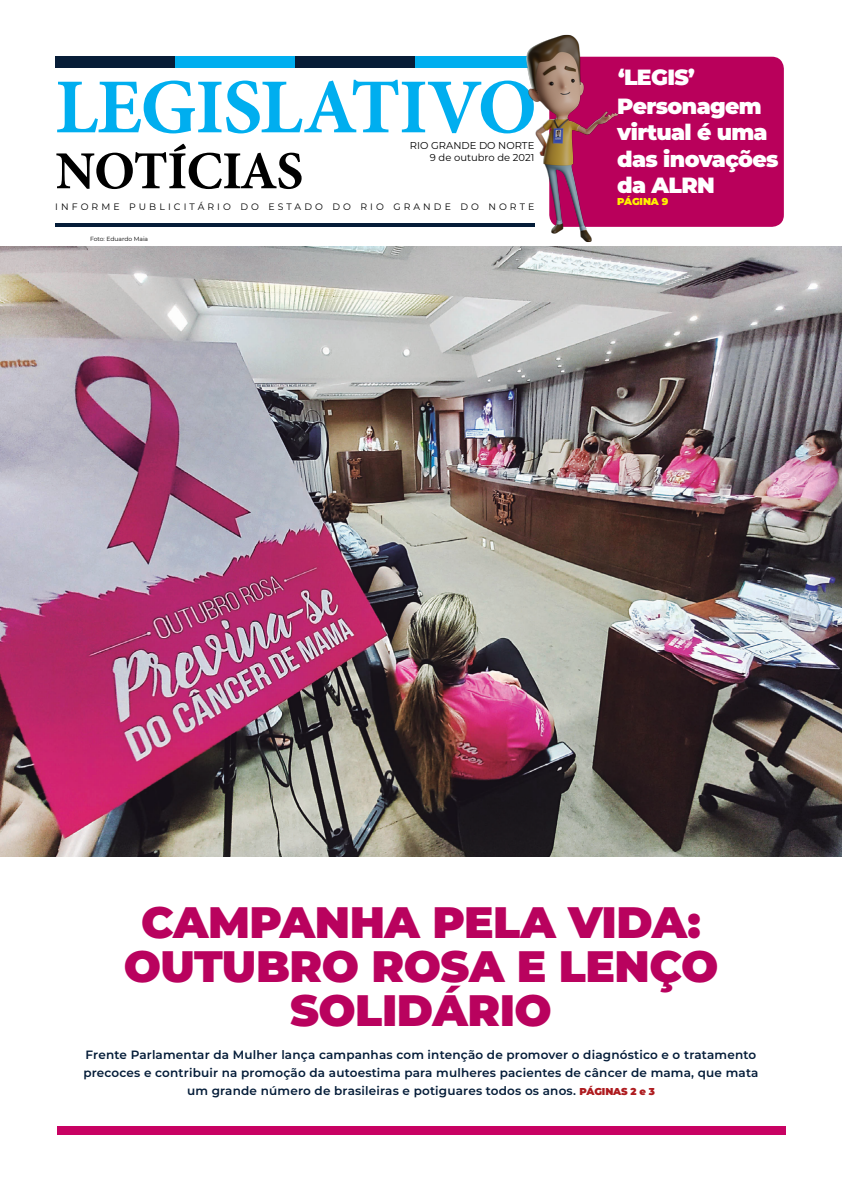
<style>
.page{position:relative;width:842px;height:1191px;background:#fff}
.page>*{position:absolute;margin:0;border:0;box-sizing:border-box;transform-origin:0 0}
.t1{font:700 77.8px "Minion Pro";letter-spacing:-.02em;color:#00aeef}
.t2{font:700 53.5px "Minion Pro";letter-spacing:-.02em;color:#000}
.t3{font:900 44px/44px "Montserrat";letter-spacing:-.01em;color:#b9025e;text-align:center}
.t4{font:900 22px/26.4px "Montserrat";color:#fff}
.t5{font:600 12px "Montserrat";letter-spacing:.015em;color:#041c38}
.t6{font:10px/12px "Montserrat";color:#000;text-align:right}
.t7{font:900 10px "Montserrat";color:#fff200}
.t8{font:900 10px "Montserrat";color:#ae1b1f}
.t9{font:9.3px "Montserrat";letter-spacing:.33em;color:#000}
.t10{font:6px "Montserrat";color:#000}
.s1{font-weight:900;font-size:10px;color:#ae1b1f}
</style>
<div class="page">
<img style="left:0;top:247px;width:842px;height:610px">
<div style="left:57px;top:1125px;width:728px;height:9px;background:#c80263"></div>
<div style="left:55px;top:57px;width:120px;height:11px;background:#071d37"></div>
<hr style="left:55px;top:224px;width:479px;height:3px;background:#041c38">
<div style="left:295px;top:57px;width:120px;height:11px;background:#071d37"></div>
<div style="left:175px;top:57px;width:120px;height:11px;background:#00aeef"></div>
<div style="left:415px;top:57px;width:119px;height:11px;background:#00aeef"></div>
<div style="left:549px;top:57px;width:235px;height:170px;background:#b9005b;border-radius:12px"></div>
<img style="left:514px;top:34px;width:107px;height:208px">
<h1 class="t1" style="left:55px;top:53px;width:483px">LEGISLATIVO</h1>
<h2 class="t2" style="left:56px;top:133px;width:249px">NOTÍCIAS</h2>
<p class="t6" style="left:410px;top:139px;width:126px">RIO GRANDE DO NORTE<br>9 de outubro de 2021</p>
<p class="t9" style="left:55px;top:200px;width:481px">INFORME PUBLICITÁRIO DO ESTADO DO RIO GRANDE DO NORTE</p>
<p class="t10" style="left:90px;top:235px;width:60px">Foto: Eduardo Maia</p>
<h3 class="t4" style="left:618px;top:63px;width:78px">‘LEGIS’</h3>
<h3 class="t4" style="left:617px;top:91px;width:163px">PERSONAGEM<br>VIRTUAL É UMA<br>DAS INOVAÇÕES<br>DA ALRN</h3>
<p class="t7" style="left:617px;top:194px;width:30px">PÁGINA</p>
<p class="t7" style="left:662px;top:194px;width:8px">9</p>
<h3 class="t3" style="left:124px;top:897px;width:596px">CAMPANHA PELA VIDA:<br>OUTUBRO ROSA E LENÇO<br>SOLIDÁRIO</h3>
<p class="t5" style="left:86px;top:1046px;width:672px">Frente Parlamentar da Mulher lança campanhas com intenção de promover o diagnóstico e o tratamento</p>
<p class="t5" style="left:83px;top:1064px;width:677px">precoces e contribuir na promoção da autoestima para mulheres pacientes de câncer de mama, que mata</p>
<p class="t5" style="left:187px;top:1082px;width:423px">um grande número de brasileiras e potiguares todos os anos. <span class="s1">PÁGINAS</span></p>
<p class="t8" style="left:631px;top:1083px;width:26px">2 E 3</p>
</div>
